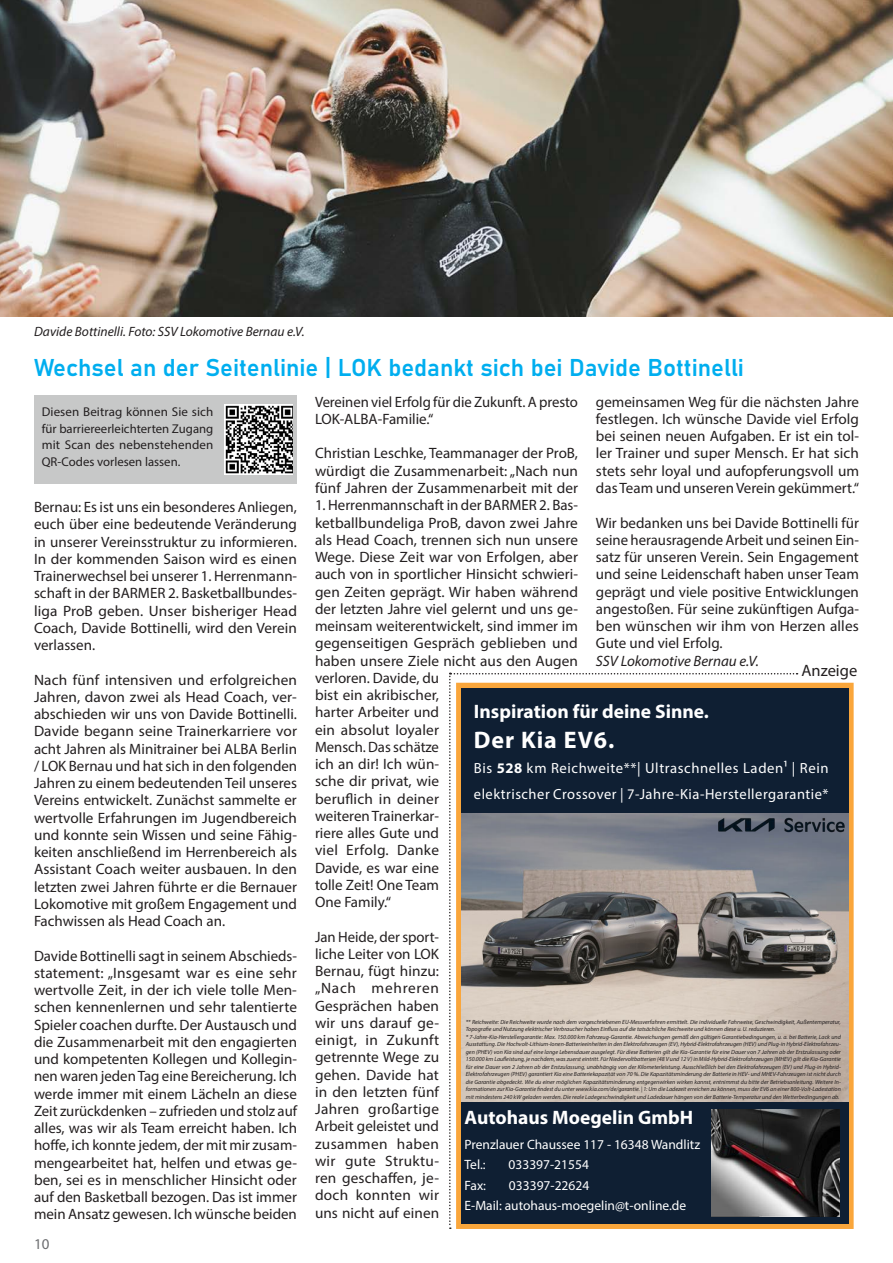
<style>
.page{position:relative;width:893px;height:1263px;background:#fff}
.page>*{position:absolute;margin:0;border:0;box-sizing:border-box;transform-origin:0 0}
.Überschrift_Light{font:24px "Bahnschrift";color:#00aeef}
.Blocksatz_Zwei{font:700 24px "Myriad Pro";letter-spacing:.04em;color:#fff}
.Blocksatz_Zwei-2{font:700 19.5px "Myriad Pro";color:#fff}
.t1{font:16.5px "Myriad Pro";color:#231f20}
.Blocksatz_Zwei-3{font:15px/17.2px "Myriad Pro";color:#231f20;text-align:justify}
.Blocksatz_Zwei-4{font:italic 15px "Myriad Pro";color:#231f20}
.t2{font:15px "Myriad Pro";color:#6c6d70}
.Blocksatz_Zwei-5{font:14.7px/25.5px "Myriad Pro";letter-spacing:.035em;color:#fff}
.Blocksatz_Zwei-6{font:13.5px "Myriad Pro";color:#fff}
.Blocksatz_Zwei-7{font:italic 13.5px "Myriad Pro";color:#231f20}
.Blocksatz_Zwei-8{font:12.75px/16.5px "Myriad Pro";letter-spacing:.005em;color:#231f20;text-align:justify}
.Blocksatz_Zwei-9{font:italic 6px/7.5px "Myriad Pro";color:#231f20}
.s1{font-weight:700}
</style>
<div class="page">
<img style="left:797px;top:843px;width:51px;height:259px">
<div style="left:461px;top:688px;width:387px;height:124px;background:#0f1f33"></div>
<div style="left:461px;top:1102px;width:387px;height:122px;background:#0f1f33"></div>
<img style="left:797px;top:812px;width:51px;height:31px">
<img style="left:797px;top:1109px;width:43px;height:108px">
<svg style="left:449px;top:673px;width:348px;height:556px"></svg>
<div style="left:34px;top:395px;width:263px;height:89px;background:#c7c8c8"></div>
<img style="left:224px;top:404px;width:68px;height:71px">
<img style="left:0;top:0;width:893px;height:317px">
<p class="Blocksatz_Zwei-7" style="left:34px;top:323px;width:272px">Davide Bottinelli. Foto: SSV Lokomotive Bernau e.V.</p>
<p class="Überschrift_Light" style="left:34px;top:349px;width:711px">Wechsel an der Seitenlinie | LOK bedankt sich bei Davide Bottinelli</p>
<p class="Blocksatz_Zwei-8" style="left:42px;top:403px;width:173px">Diesen Beitrag können Sie sich für barriereerleichterten Zugang mit Scan des nebenstehenden QR-Codes vorlesen lassen.</p>
<p class="Blocksatz_Zwei-3" style="left:315px;top:393px;width:265px">Vereinen viel Erfolg für die Zukunft. A presto<br>LOK-ALBA-Familie.“</p>
<p class="Blocksatz_Zwei-3" style="left:315px;top:445px;width:265px">Christian Leschke, Teammanager der ProB, würdigt die Zusammenarbeit: „Nach nun fünf Jahren der Zusammenarbeit mit der</p>
<p class="Blocksatz_Zwei-3" style="left:315px;top:496px;width:265px;text-align:left">1. Herrenmannschaft in der BARMER 2. Bas&shy;ketballbundeliga ProB, davon zwei Jahre als Head Coach, trennen sich nun unsere<br>Wege. Diese Zeit war von Erfolgen, aber auch von in sportlicher Hinsicht schwieri&shy;gen Zeiten geprägt. Wir haben während der letzten Jahre viel gelernt und uns ge&shy;meinsam weiterentwickelt, sind immer im gegenseitigen Gespräch geblieben und haben unsere Ziele nicht aus den Augen verloren. Davide, du<br>bist ein akribischer,<br>harter Arbeiter und<br>ein absolut loyaler<br>Mensch. Das schätze<br>ich an dir! Ich wün-<br>sche dir privat, wie<br>beruflich in deiner<br>weiteren Trainerkar-<br>riere alles Gute und<br>viel Erfolg. Danke<br>Davide, es war eine<br>tolle Zeit! One Team<br>One Family.“</p>
<p class="Blocksatz_Zwei-3" style="left:315px;top:928px;width:126px">Jan Heide, der sport&shy;liche Leiter von LOK Bernau, fügt hinzu: „Nach mehreren Gesprächen haben wir uns darauf ge&shy;einigt, in Zukunft getrennte Wege zu gehen. Davide hat in den letzten fünf Jahren großartige Arbeit geleistet und zusammen haben wir gute Struktu&shy;ren geschaffen, je&shy;doch konnten wir uns nicht auf einen</p>
<p class="Blocksatz_Zwei-3" style="left:596px;top:393px;width:265px">gemeinsamen Weg für die nächsten Jahre festlegen. Ich wünsche Davide viel Erfolg bei seinen neuen Aufgaben. Er ist ein tol&shy;ler Trainer und super Mensch. Er hat sich stets sehr loyal und aufopferungsvoll um das Team und unseren Verein gekümmert.“</p>
<p class="Blocksatz_Zwei-3" style="left:596px;top:514px;width:264px">Wir bedanken uns bei Davide Bottinelli für seine herausragende Arbeit und seinen Ein&shy;satz für unseren Verein. Sein Engagement und seine Leidenschaft haben unser Team geprägt und viele positive Entwicklungen angestoßen. Für seine zukünftigen Aufga&shy;ben wünschen wir ihm von Herzen alles Gute und viel Erfolg.</p>
<p class="Blocksatz_Zwei-4" style="left:596px;top:651px;width:164px">SSV Lokomotive Bernau e.V.</p>
<p class="Blocksatz_Zwei-3" style="left:34px;top:498px;width:265px">Bernau: Es ist uns ein besonderes Anliegen, euch über eine bedeutende Veränderung in unserer Vereinsstruktur zu informieren.<br>In der kommenden Saison wird es einen Trainerwechsel bei unserer 1. Herrenmann&shy;schaft in der BARMER 2. Basketballbundes&shy;liga ProB geben. Unser bisheriger Head Coach, Davide Bottinelli, wird den Verein verlassen.</p>
<p class="Blocksatz_Zwei-3" style="left:34px;top:671px;width:265px">Nach fünf intensiven und erfolgreichen Jahren, davon zwei als Head Coach, ver&shy;abschieden wir uns von Davide Bottinelli.<br>Davide begann seine Trainerkarriere vor acht Jahren als Minitrainer bei ALBA Berlin / LOK Bernau und hat sich in den folgenden Jahren zu einem bedeutenden Teil unseres Vereins entwickelt. Zunächst sammelte er wertvolle Erfahrungen im Jugendbereich und konnte sein Wissen und seine Fähig&shy;keiten anschließend im Herrenbereich als Assistant Coach weiter ausbauen. In den letzten zwei Jahren führte er die Bernauer Lokomotive mit großem Engagement und Fachwissen als Head Coach an.</p>
<p class="Blocksatz_Zwei-3" style="left:34px;top:947px;width:265px">Davide Bottinelli sagt in seinem Abschieds&shy;statement: „Insgesamt war es eine sehr wertvolle Zeit, in der ich viele tolle Men&shy;schen kennenlernen und sehr talentierte Spieler coachen durfte. Der Austausch und die Zusammenarbeit mit den engagierten und kompetenten Kollegen und Kollegin&shy;nen waren jeden Tag eine Bereicherung. Ich werde immer mit einem Lächeln an diese Zeit zurückdenken – zufrieden und stolz auf alles, was wir als Team erreicht haben. Ich hoffe, ich konnte jedem, der mit mir zusam&shy;mengearbeitet hat, helfen und etwas ge&shy;ben, sei es in menschlicher Hinsicht oder auf den Basketball bezogen. Das ist immer mein Ansatz gewesen. Ich wünsche beiden</p>
<p class="t1" style="left:801px;top:660px;width:57px">Anzeige</p>
<p class="Blocksatz_Zwei-2" style="left:474px;top:698px;width:237px">Inspiration für deine Sinne.</p>
<p class="Blocksatz_Zwei" style="left:474px;top:724px;width:142px">Der Kia EV6.</p>
<p class="Blocksatz_Zwei-5" style="left:474px;top:755px;width:356px">Bis <span class="s1">528</span> km Reichweite**| Ultraschnelles Laden¹ | Rein elektrischer Crossover | 7-Jahre-Kia-Herstellergarantie*</p>
<p class="Blocksatz_Zwei-9" style="left:466px;top:1018px;width:377px">** Reichweite: Die Reichweite wurde nach dem vorgeschriebenen EU-Messverfahren ermittelt. Die individuelle Fahrweise, Geschwindigkeit, Außentemperatur,<br>Topografie und Nutzung elektrischer Verbraucher haben Einfluss auf die tatsächliche Reichweite und können diese u. U. reduzieren.</p>
<p class="Blocksatz_Zwei-9" style="left:466px;top:1033px;width:377px;text-align:justify">* 7-Jahre-Kia-Herstellergarantie: Max. 150.000 km Fahrzeug-Garantie. Abweichungen gemäß den gültigen Garantiebedingungen, u. a. bei Batterie, Lack und Ausstattung. Die Hochvolt-Lithium-Ionen-Batterieeinheiten in den Elektrofahrzeugen (EV), Hybrid-Elektrofahrzeugen (HEV) und Plug-in Hybrid-Elektrofahrzeu&shy;gen (PHEV) von Kia sind auf eine lange Lebensdauer ausgelegt. Für diese Batterien gilt die Kia-Garantie für eine Dauer von 7 Jahren ab der Erstzulassung oder 150.000 km Laufleistung, je nachdem, was zuerst eintritt. Für Niedervoltbatterien (48 V und 12 V) in Mild-Hybrid-Elektrofahrzeugen (MHEV) gilt die Kia-Garantie für eine Dauer von 2 Jahren ab der Erstzulassung, unabhängig von der Kilometerleistung. Ausschließlich bei den Elektrofahrzeugen (EV) und Plug-in Hybrid-Elektrofahrzeugen (PHEV) garantiert Kia eine Batteriekapazität von 70 %. Die Kapazitätsminderung der Batterie in HEV- und MHEV-Fahrzeugen ist nicht durch die Garantie abgedeckt. Wie du einer möglichen Kapazitätsminderung entgegenwirken wirken kannst, entnimmst du bitte der Betriebsanleitung. Weitere In&shy;formationen zur Kia-Garantie findest du unter www.kia.com/de/garantie. | 1: Um die Ladezeit erreichen zu können, muss der EV6 an einer 800-Volt-Ladestation mit mindestens 240 kW geladen werden. Die reale Ladegeschwindigkeit und Ladedauer hängen von der Batterie-Temperatur und den Wetterbedingungen ab.</p>
<p class="Blocksatz_Zwei-2" style="left:465px;top:1104px;width:230px">Autohaus Moegelin GmbH</p>
<p class="Blocksatz_Zwei-6" style="left:465px;top:1136px;width:237px">Prenzlauer Chaussee 117 - 16348 Wandlitz</p>
<p class="Blocksatz_Zwei-6" style="left:465px;top:1156px;width:23px">Tel.:</p>
<p class="Blocksatz_Zwei-6" style="left:509px;top:1156px;width:82px">033397-21554</p>
<p class="Blocksatz_Zwei-6" style="left:465px;top:1177px;width:23px">Fax:</p>
<p class="Blocksatz_Zwei-6" style="left:509px;top:1177px;width:82px">033397-22624</p>
<p class="Blocksatz_Zwei-6" style="left:465px;top:1197px;width:223px">E-Mail: autohaus-moegelin@t-online.de</p>
<p class="t2" style="left:34px;top:1234px;width:17px">10</p>
</div>
